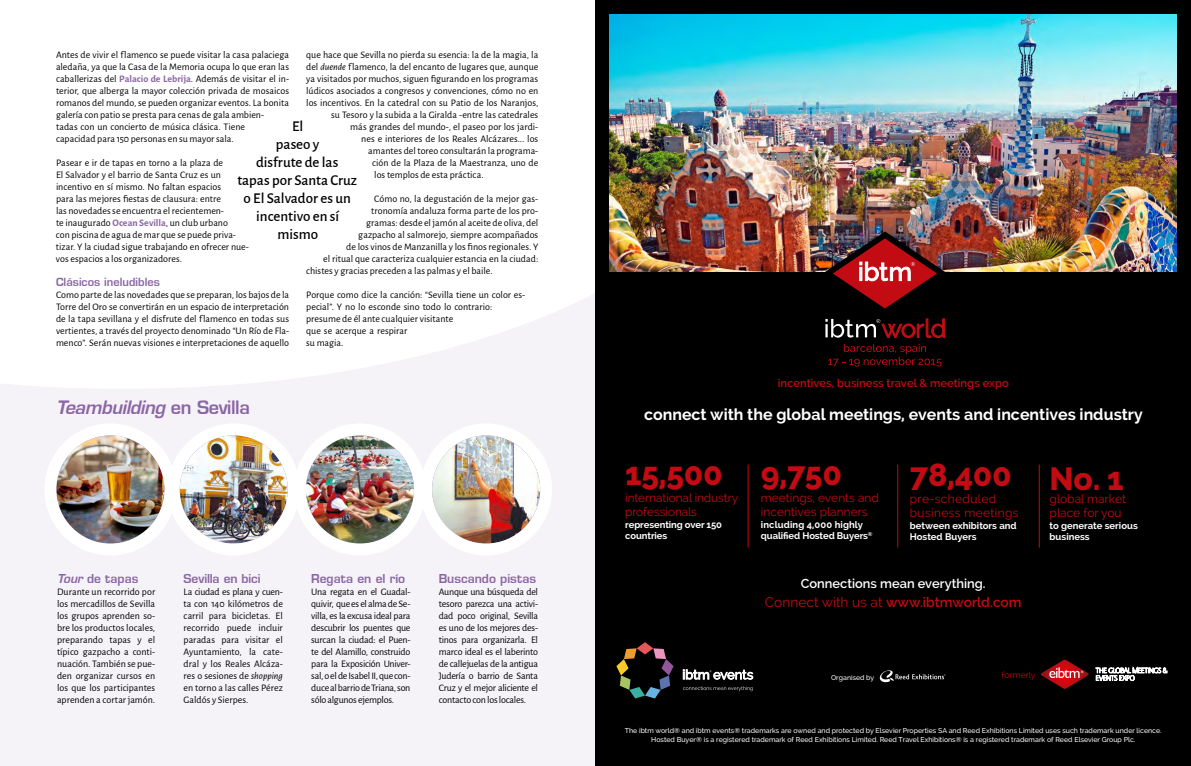
<style>
.page{position:relative;width:1191px;height:766px;background:#fff}
.page>*{position:absolute;margin:0;border:0;box-sizing:border-box;transform-origin:0 0}
.t1{font:800 31.9px "Raleway";letter-spacing:-.01em;color:#c30b13}
.t2{font:italic 700 18px "Euromode";letter-spacing:-.02em;color:#8a66a2}
.t3{font:700 16px "Raleway";color:#fff}
.t4{font:500 15px/18px "Alegreya Sans";color:#000;text-align:center}
.t5{font:600 13.8px "Raleway";color:#c30b13}
.t6{font:600 12.9px "Raleway";color:#fff}
.t7{font:12px/14px "Raleway";color:#c30b13}
.t8{font:700 12px "Euromode";letter-spacing:-.005em;color:#8a66a2}
.t9{font:12px/14px "Raleway";letter-spacing:.03em;color:#c30b13}
.t10{font:600 11.2px "Raleway";color:#c30b13}
.t11{font:700 11px "Euromode";color:#8a66a2}
.t12{font:10px/12px "Alegreya Sans";color:#000;text-align:justify}
.t13{font:700 9.5px/11px "Raleway";letter-spacing:-.005em;color:#fff}
.t14{font:8.7px "Raleway";color:#c30b13}
.t15{font:500 7px/9px "Raleway";color:#fff;text-align:center}
.t16{font:500 6.9px "Raleway";color:#fff}
.s1{font-weight:700;color:#8a66a2}
.s2{font-style:italic}
.s3{font-style:normal}
.s4{font-weight:400}
</style>
<div class="page">
<svg style="left:0;top:294px;width:595px;height:471px;fill:#f5f2f8"></svg>
<svg style="left:50px;top:429px;width:120px;height:120px"></svg>
<img style="left:56px;top:435px;width:108px;height:108px;border-radius:54px">
<div style="left:44px;top:423px;width:132px;height:132px;border:12px solid #fff;border-radius:50%"></div>
<svg style="left:426px;top:429px;width:120px;height:120px"></svg>
<img style="left:432px;top:435px;width:108px;height:108px;border-radius:54px">
<div style="left:420px;top:423px;width:132px;height:132px;border:12px solid #fff;border-radius:50%"></div>
<svg style="left:300px;top:429px;width:120px;height:120px"></svg>
<img style="left:306px;top:435px;width:108px;height:108px;border-radius:54px">
<div style="left:294px;top:423px;width:132px;height:132px;border:12px solid #fff;border-radius:50%"></div>
<svg style="left:174px;top:429px;width:120px;height:120px"></svg>
<img style="left:180px;top:435px;width:108px;height:108px;border-radius:54px">
<div style="left:168px;top:423px;width:132px;height:132px;border:12px solid #fff;border-radius:50%"></div>
<div style="left:595px;top:0;width:596px;height:765px;background:#000"></div>
<svg style="left:879px;top:670px;width:66px;height:12px"></svg>
<svg style="left:616px;top:642px;width:57px;height:56px"></svg>
<svg style="left:683px;top:686px;width:69px;height:5px"></svg>
<svg style="left:683px;top:669px;width:70px;height:10px"></svg>
<svg style="left:1041px;top:659px;width:47px;height:29px"></svg>
<svg style="left:1095px;top:666px;width:72px;height:15px"></svg>
<hr style="left:747px;top:464px;width:1px;height:83px;background:#c30b13">
<hr style="left:897px;top:464px;width:1px;height:83px;background:#c30b13">
<hr style="left:1038px;top:464px;width:1px;height:83px;background:#c30b13">
<img style="left:609px;top:14px;width:567px;height:257px">
<svg style="left:828px;top:344px;width:113px;height:22px"></svg>
<img style="left:825px;top:231px;width:120px;height:78px">
<svg style="left:825px;top:318px;width:120px;height:20px"></svg>
<p class="t12" style="left:56px;top:48px;width:235px;text-align:left">Antes de vivir el flamenco se puede visitar la casa palaciega aledaña, ya que la Casa de la Memoria ocupa lo que eran las caballerizas del <span class="s1">Palacio de Lebrija</span>. Además de visitar el in&shy;terior, que alberga la mayor colección privada de mosaicos romanos del mundo, se pueden organizar eventos. La bonita galería con patio se presta para cenas de gala ambien-<br>tadas con un concierto de música clásica. Tiene<br>capacidad para 150 personas en su mayor sala.</p>
<p class="t12" style="left:56px;top:156px;width:195px;text-align:left">Pasear e ir de tapas en torno a la plaza de<br>El Salvador y el barrio de Santa Cruz es un incentivo en sí mismo. No faltan espacios<br>para las mejores fiestas de clausura: entre<br>las novedades se encuentra el recientemen-<br>te inaugurado <span class="s1">Ocean Sevilla</span>, un club urbano<br>con piscina de agua de mar que se puede priva&shy;tizar. Y la ciudad sigue trabajando en ofrecer nue&shy;vos espacios a los organizadores.</p>
<p class="t11" style="left:56px;top:275px;width:105px">Clásicos ineludibles</p>
<p class="t12" style="left:56px;top:288px;width:234px">Como parte de las novedades que se preparan, los bajos de la Torre del Oro se convertirán en un espacio de interpretación de la tapa sevillana y el disfrute del flamenco en todas sus vertientes, a través del proyecto denominado “Un Río de Fla&shy;menco”. Serán nuevas visiones e interpretaciones de aquello</p>
<p class="t12" style="left:306px;top:48px;width:233px">que hace que Sevilla no pierda su esencia: la de la magia, la</p>
<p class="t12" style="left:306px;top:60px;width:234px">del <span class="s2">duende</span> flamenco, la del encanto de lugares que, aunque</p>
<p class="t12" style="left:306px;top:72px;width:234px">ya visitados por muchos, siguen figurando en los programas</p>
<p class="t12" style="left:306px;top:84px;width:234px">lúdicos asociados a congresos y convenciones, cómo no en</p>
<p class="t12" style="left:306px;top:96px;width:234px">los incentivos. En la catedral con su Patio de los Naranjos,</p>
<p class="t12" style="left:331px;top:108px;width:208px">su Tesoro y la subida a la Giralda -entre las catedrales</p>
<p class="t12" style="left:350px;top:120px;width:189px">más grandes del mundo-, el paseo por los jardi-</p>
<p class="t12" style="left:361px;top:132px;width:178px">nes e interiores de los Reales Alcázares... los</p>
<p class="t12" style="left:368px;top:144px;width:171px">amantes del toreo consultarán la programa-</p>
<p class="t12" style="left:372px;top:156px;width:167px">ción de la Plaza de la Maestranza, uno de</p>
<p class="t12" style="left:374px;top:168px;width:111px">los templos de esta práctica.</p>
<p class="t12" style="left:374px;top:192px;width:165px">Cómo no, la degustación de la mejor gas-</p>
<p class="t12" style="left:371px;top:204px;width:168px">tronomía andaluza forma parte de los pro-</p>
<p class="t12" style="left:366px;top:216px;width:174px">gramas: desde el jamón al aceite de oliva, del</p>
<p class="t12" style="left:358px;top:228px;width:181px">gazpacho al salmorejo, siempre acompañados</p>
<p class="t12" style="left:346px;top:240px;width:193px">de los vinos de Manzanilla y los finos regionales. Y</p>
<p class="t12" style="left:323px;top:252px;width:216px">el ritual que caracteriza cualquier estancia en la ciudad:</p>
<p class="t12" style="left:306px;top:264px;width:188px">chistes y gracias preceden a las palmas y el baile.</p>
<p class="t12" style="left:306px;top:288px;width:221px;text-align:left">Porque como dice la canción: “Sevilla tiene un color es&shy;pecial”. Y no lo esconde sino todo lo contrario: presume de él ante cualquier visitante<br>que se acerque a respirar<br>su magia.</p>
<h3 class="t4" style="left:237px;top:116px;width:121px">El<br>paseo y<br>disfrute de las<br>tapas por Santa Cruz o El Salvador es un incentivo en sí mismo</h3>
<h2 class="t2" style="left:56px;top:396px;width:196px">Teambuilding <span class="s3">en Sevilla</span></h2>
<p class="t8" style="left:57px;top:571px;width:83px"><span class="s2">Tour</span> de tapas</p>
<p class="t12" style="left:57px;top:585px;width:100px">Durante un recorrido por los mercadillos de Sevilla los grupos aprenden so&shy;bre los productos locales, preparando tapas y el típico gazpacho a conti&shy;nuación. También se pue&shy;den organizar cursos en los que los participantes aprenden a cortar jamón.</p>
<p class="t8" style="left:184px;top:571px;width:79px">Sevilla en bici</p>
<p class="t12" style="left:184px;top:585px;width:101px">La ciudad es plana y cuen&shy;ta con 140 kilómetros de carril para bicicletas. El recorrido puede incluir paradas para visitar el Ayuntamiento, la cate&shy;dral y los Reales Alcáza&shy;res o sesiones de <span class="s2">shopping </span>en torno a las calles Pérez Galdós y Sierpes.</p>
<p class="t8" style="left:311px;top:571px;width:96px">Regata en el río</p>
<p class="t12" style="left:311px;top:585px;width:101px">Una regata en el Guadal&shy;quivir, que es el alma de Se&shy;villa, es la excusa ideal para descubrir los puentes que surcan la ciudad: el Puen&shy;te del Alamillo, construido para la Exposición Univer&shy;sal, o el de Isabel II, que con&shy;duce al barrio de Triana, son sólo algunos ejemplos.</p>
<p class="t8" style="left:439px;top:571px;width:99px">Buscando pistas</p>
<p class="t12" style="left:439px;top:585px;width:101px">Aunque una búsqueda del tesoro parezca una activi&shy;dad poco original, Sevilla es uno de los mejores des&shy;tinos para organizarla. El marco ideal es el laberinto de callejuelas de la antigua Judería o barrio de Santa Cruz y el mejor aliciente el contacto con los locales.</p>
<p class="t10" style="left:777px;top:376px;width:232px">incentives, business travel &amp; meetings expo</p>
<h3 class="t3" style="left:644px;top:405px;width:500px">connect with the global meetings, events and incentives industry</h3>
<h1 class="t1" style="left:625px;top:456px;width:99px">15,500</h1>
<p class="t7" style="left:625px;top:491px;width:115px">international industry professionals</p>
<p class="t13" style="left:625px;top:519px;width:98px">representing over 150 countries</p>
<h1 class="t1" style="left:761px;top:456px;width:82px">9,750</h1>
<p class="t7" style="left:761px;top:491px;width:120px">meetings, events and incentives planners</p>
<p class="t13" style="left:761px;top:519px;width:113px">including 4,000 highly qualified Hosted Buyers<sup>®</sup></p>
<h1 class="t1" style="left:909px;top:456px;width:103px">78,400</h1>
<p class="t9" style="left:909px;top:491px;width:110px">pre-scheduled business meetings</p>
<p class="t13" style="left:909px;top:520px;width:108px">between exhibitors and<br>Hosted Buyers</p>
<p class="t6" style="left:801px;top:575px;width:186px">Connections mean everything.</p>
<h3 class="t5" style="left:765px;top:594px;width:258px"><span class="s4">Connect with us at</span> www.ibtmworld.com</h3>
<h1 class="t1" style="left:1049px;top:460px;width:75px">No. 1</h1>
<p class="t7" style="left:1049px;top:491px;width:78px">global market place for you</p>
<p class="t13" style="left:1049px;top:520px;width:90px">to generate serious business</p>
<p class="t16" style="left:831px;top:673px;width:45px">Organised by</p>
<p class="t14" style="left:1001px;top:670px;width:36px">formerly</p>
<p class="t15" style="left:625px;top:726px;width:538px">The ibtm world® and ibtm events® trademarks are owned and protected by Elsevier Properties SA and Reed Exhibitions Limited uses such trademark under licence.<br>Hosted Buyer® is a registered trademark of Reed Exhibitions Limited. Reed Travel Exhibitions® is a registered trademark of Reed Elsevier Group Plc.</p>
</div>
